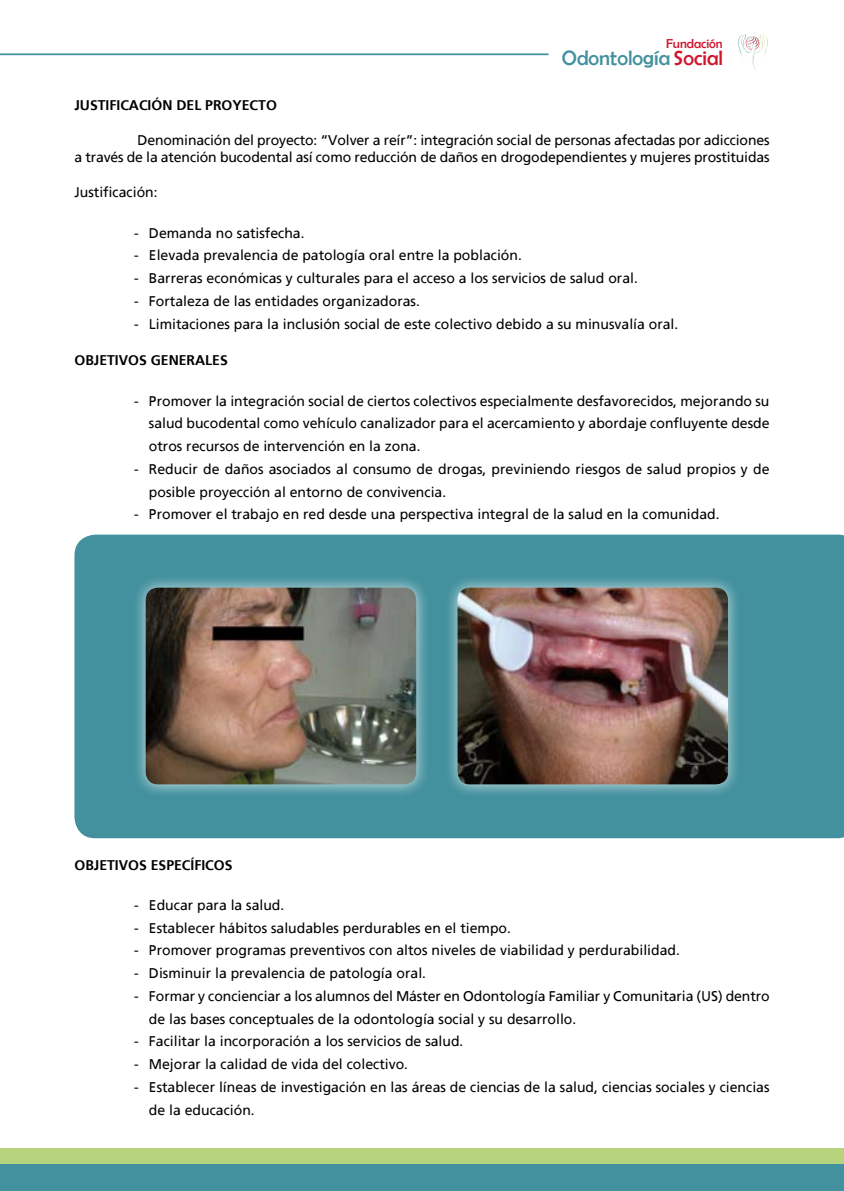
<style>
.page{position:relative;width:844px;height:1191px;background:#fff}
.page>*{position:absolute;margin:0;border:0;box-sizing:border-box;transform-origin:0 0}
.t1{font:20.82px "Berlin Sans FB";color:#43919e}
.t2{font:14px/22.8px "Frutiger Linotype";color:#000}
.t3{font:700 14px "Frutiger LT Std";color:#000}
.t4{font:12.95px "Berlin Sans FB";color:#cf142b}
.s1{color:#cf142b}
</style>
<div class="page">
<div style="left:0;top:1148px;width:843px;height:43px;background:#b8d37d"></div>
<div style="left:0;top:1164px;width:843px;height:27px;background:#43919e"></div>
<svg style="left:737px;top:34px;width:30px;height:35px"></svg>
<hr style="left:0;top:53px;width:548px;height:2px;background:#43919e">
<div style="left:74px;top:534px;width:769px;height:304px;background:#43919e"></div>
<div style="left:131px;top:573px;width:306px;height:232px;background:#fff;opacity:.75"></div>
<img style="left:146px;top:587px;width:270px;height:197px">
<div style="left:443px;top:573px;width:305px;height:232px;background:#fff;opacity:.75"></div>
<img style="left:457px;top:587px;width:270px;height:197px">
<p class="t4" style="left:665px;top:37px;width:58px">Fundación</p>
<h1 class="t1" style="left:561px;top:46px;width:163px">Odontología <span class="s1">Social</span></h1>
<p class="t3" style="left:74px;top:97px;width:204px">JUSTIFICACIÓN DEL PROYECTO</p>
<p class="t2" style="left:74px;top:131px;width:696px;line-height:17.5px;text-align:right">Denominación del proyecto: “Volver a reír”: integración social de personas afectadas por adicciones<br>a través de la atención bucodental así como reducción de daños en drogodependientes y mujeres prostituidas</p>
<p class="t2" style="left:74px;top:181px;width:85px">Justificación:</p>
<p class="t2" style="left:134px;top:221px;width:172px">- Demanda no satisfecha.</p>
<p class="t2" style="left:134px;top:244px;width:389px">- Elevada prevalencia de patología oral entre la población.</p>
<p class="t2" style="left:134px;top:267px;width:505px">- Barreras económicas y culturales para el acceso a los servicios de salud oral.</p>
<p class="t2" style="left:134px;top:289px;width:287px">- Fortaleza de las entidades organizadoras.</p>
<p class="t2" style="left:134px;top:312px;width:545px">- Limitaciones para la inclusión social de este colectivo debido a su minusvalía oral.</p>
<p class="t3" style="left:74px;top:352px;width:155px">OBJETIVOS GENERALES</p>
<p class="t2" style="left:149px;top:389px;width:622px;text-align:justify;text-indent:-15px">- Promover la integración social de ciertos colectivos especialmente desfavorecidos, mejorando su salud bucodental como vehículo canalizador para el acercamiento y abordaje confluyente desde otros recursos de intervención en la zona.</p>
<p class="t2" style="left:149px;top:457px;width:622px;text-indent:-15px">- Reducir de daños asociados al consumo de drogas, previniendo riesgos de salud propios y de posible proyección al entorno de convivencia.</p>
<p class="t2" style="left:134px;top:503px;width:587px">- Promover el trabajo en red desde una perspectiva integral de la salud en la comunidad.</p>
<p class="t3" style="left:74px;top:856px;width:159px">OBJETIVOS ESPECÍFICOS</p>
<p class="t2" style="left:134px;top:893px;width:152px">- Educar para la salud.</p>
<p class="t2" style="left:134px;top:916px;width:378px">- Establecer hábitos saludables perdurables en el tiempo.</p>
<p class="t2" style="left:134px;top:939px;width:547px">- Promover programas preventivos con altos niveles de viabilidad y perdurabilidad.</p>
<p class="t2" style="left:134px;top:961px;width:293px">- Disminuir la prevalencia de patología oral.</p>
<p class="t2" style="left:149px;top:984px;width:622px;text-indent:-15px">- Formar y concienciar a los alumnos del Máster en Odontología Familiar y Comunitaria (US) dentro de las bases conceptuales de la odontología social y su desarrollo.</p>
<p class="t2" style="left:134px;top:1030px;width:331px">- Facilitar la incorporación a los servicios de salud.</p>
<p class="t2" style="left:134px;top:1052px;width:275px">- Mejorar la calidad de vida del colectivo.</p>
<p class="t2" style="left:149px;top:1075px;width:622px;text-indent:-15px">- Establecer líneas de investigación en las áreas de ciencias de la salud, ciencias sociales y ciencias de la educación.</p>
</div>
